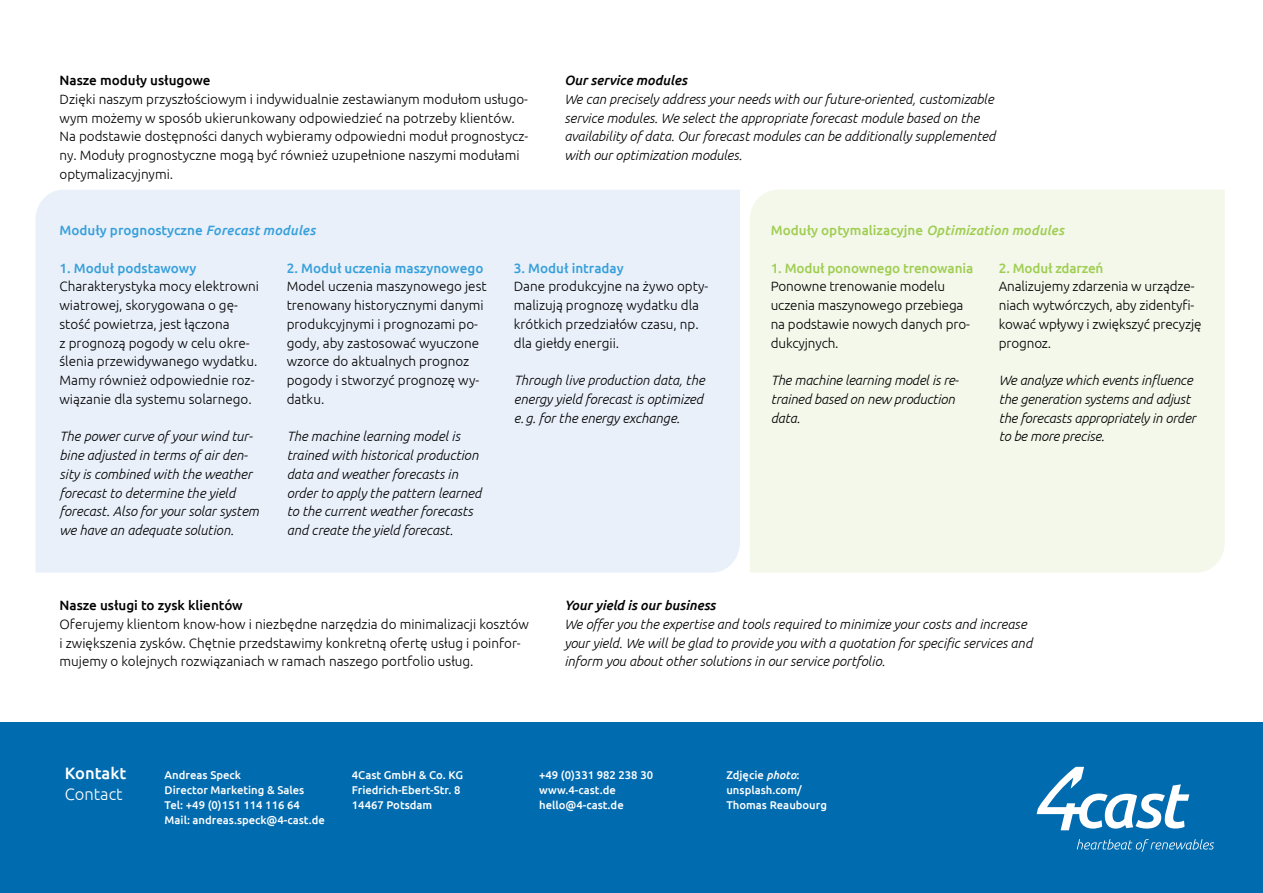
<style>
.page{position:relative;width:1263px;height:893px;background:#fff}
.page>*{position:absolute;margin:0;border:0;box-sizing:border-box;transform-origin:0 0}
.t1{font:500 16.5px "Ubuntu";color:#fff}
.t2{font:300 16.5px "Ubuntu";color:#fff}
.t3{font:300 13.5px/18.8px "Ubuntu";color:#000}
.t4{font:italic 300 13.5px/18.8px "Ubuntu";color:#000}
.t5{font:500 13.5px "Ubuntu";color:#37a0da}
.t6{font:500 13.5px "Ubuntu";letter-spacing:-.01em;color:#a0cd52}
.t7{font:500 13.5px "Ubuntu";color:#000}
.t8{font:italic 500 13.5px "Ubuntu";color:#000}
.t9{font:500 11.25px/15px "Ubuntu";color:#fff}
.s1{font-style:italic}
</style>
<div class="page">
<div style="left:0;top:723px;width:1263px;height:170px;background:#006baf"></div>
<svg style="left:1036px;top:767px;width:153px;height:63px"></svg>
<svg style="left:1077px;top:839px;width:137px;height:13px"></svg>
<div style="left:35px;top:190px;width:705px;height:383px;background:#e9f0fa"></div>
<div style="left:750px;top:190px;width:475px;height:383px;background:#f3f8ea"></div>
<p class="t7" style="left:60px;top:72px;width:153px">Nasze moduły usługowe</p>
<p class="t3" style="left:60px;top:89px;width:470px">Dzięki naszym przyszłościowym i indywidualnie zestawianym modułom usługo&shy;wym możemy w sposób ukierunkowany odpowiedzieć na potrzeby klientów.<br>Na podstawie dostępności danych wybieramy odpowiedni moduł prognostycz&shy;ny. Moduły prognostyczne mogą być również uzupełnione naszymi modułami optymalizacyjnymi.</p>
<p class="t8" style="left:564px;top:72px;width:124px">Our service modules</p>
<p class="t4" style="left:564px;top:89px;width:432px">We can precisely address your needs with our future-oriented, customizable service modules. We select the appropriate forecast module based on the availability of data. Our forecast modules can be additionally supplemented with our optimization modules.</p>
<p class="t5" style="left:60px;top:222px;width:257px">Moduły prognostyczne <span class="s1">Forecast modules</span></p>
<p class="t6" style="left:771px;top:222px;width:295px">Moduły optymalizacyjne <span class="s1">Optimization modules</span></p>
<p class="t5" style="left:60px;top:259px;width:138px">1. Moduł podstawowy</p>
<p class="t3" style="left:60px;top:277px;width:201px">Charakterystyka mocy elektrowni wiatrowej, skorygowana o gę&shy;stość powietrza, jest łączona<br>z prognozą pogody w celu okre&shy;ślenia przewidywanego wydatku.<br>Mamy również odpowiednie roz&shy;wiązanie dla systemu solarnego.</p>
<p class="t4" style="left:60px;top:427px;width:201px">The power curve of your wind tur&shy;bine adjusted in terms of air den&shy;sity is combined with the weather forecast to determine the yield forecast. Also for your solar system we have an adequate solution.</p>
<p class="t6" style="left:999px;top:259px;width:106px">2. Moduł zdarzeń</p>
<p class="t3" style="left:999px;top:277px;width:204px">Analizujemy zdarzenia w urządze&shy;niach wytwórczych, aby zidentyfi&shy;kować wpływy i zwiększyć precyzję prognoz.</p>
<p class="t4" style="left:999px;top:371px;width:198px">We analyze which events influence the generation systems and adjust the forecasts appropriately in order to be more precise.</p>
<p class="t5" style="left:287px;top:259px;width:198px">2. Moduł uczenia maszynowego</p>
<p class="t3" style="left:287px;top:277px;width:201px">Model uczenia maszynowego jest trenowany historycznymi danymi produkcyjnymi i prognozami po&shy;gody, aby zastosować wyuczone wzorce do aktualnych prognoz pogody i stworzyć prognozę wy&shy;datku.</p>
<p class="t4" style="left:287px;top:427px;width:196px">The machine learning model is trained with historical production data and weather forecasts in order to apply the pattern learned to the current weather forecasts and create the yield forecast.</p>
<p class="t5" style="left:514px;top:259px;width:111px">3. Moduł intraday</p>
<p class="t3" style="left:514px;top:277px;width:196px">Dane produkcyjne na żywo opty&shy;malizują prognozę wydatku dla krótkich przedziałów czasu, np. dla giełdy energii.</p>
<p class="t4" style="left:514px;top:371px;width:192px;text-align:justify">Through live production data, the energy yield forecast is optimized e.g. for the energy exchange.</p>
<p class="t6" style="left:771px;top:259px;width:204px">1. Moduł ponownego trenowania</p>
<p class="t3" style="left:771px;top:277px;width:201px">Ponowne trenowanie modelu uczenia maszynowego przebiega na podstawie nowych danych pro&shy;dukcyjnych.</p>
<p class="t4" style="left:771px;top:371px;width:190px">The machine learning model is re&shy;trained based on new production data.</p>
<p class="t7" style="left:60px;top:597px;width:185px">Nasze usługi to zysk klientów</p>
<p class="t3" style="left:60px;top:614px;width:471px">Oferujemy klientom know-how i niezbędne narzędzia do minimalizacji kosztów i zwiększenia zysków. Chętnie przedstawimy konkretną ofertę usług i poinfor&shy;mujemy o kolejnych rozwiązaniach w ramach naszego portfolio usług.</p>
<p class="t8" style="left:564px;top:597px;width:153px">Your yield is our business</p>
<p class="t4" style="left:564px;top:614px;width:469px">We offer you the expertise and tools required to minimize your costs and increase your yield. We will be glad to provide you with a quotation for specific services and inform you about other solutions in our service portfolio.</p>
<p class="t1" style="left:65px;top:762px;width:63px">Kontakt</p>
<p class="t2" style="left:65px;top:784px;width:59px">Contact</p>
<p class="t9" style="left:165px;top:767px;width:162px">Andreas Speck<br>Director Marketing &amp; Sales<br>Tel: +49 (0)151 114 116 64<br>Mail: andreas.speck@4-cast.de</p>
<p class="t9" style="left:352px;top:767px;width:113px">4Cast GmbH &amp; Co. KG<br>Friedrich-Ebert-Str. 8<br>14467 Potsdam</p>
<p class="t9" style="left:539px;top:767px;width:115px">+49 (0)331 982 238 30 www.4-cast.de hello@4-cast.de</p>
<p class="t9" style="left:726px;top:767px;width:102px">Zdjęcie <span class="s1">photo</span>: unsplash.com/<br>Thomas Reaubourg</p>
</div>
